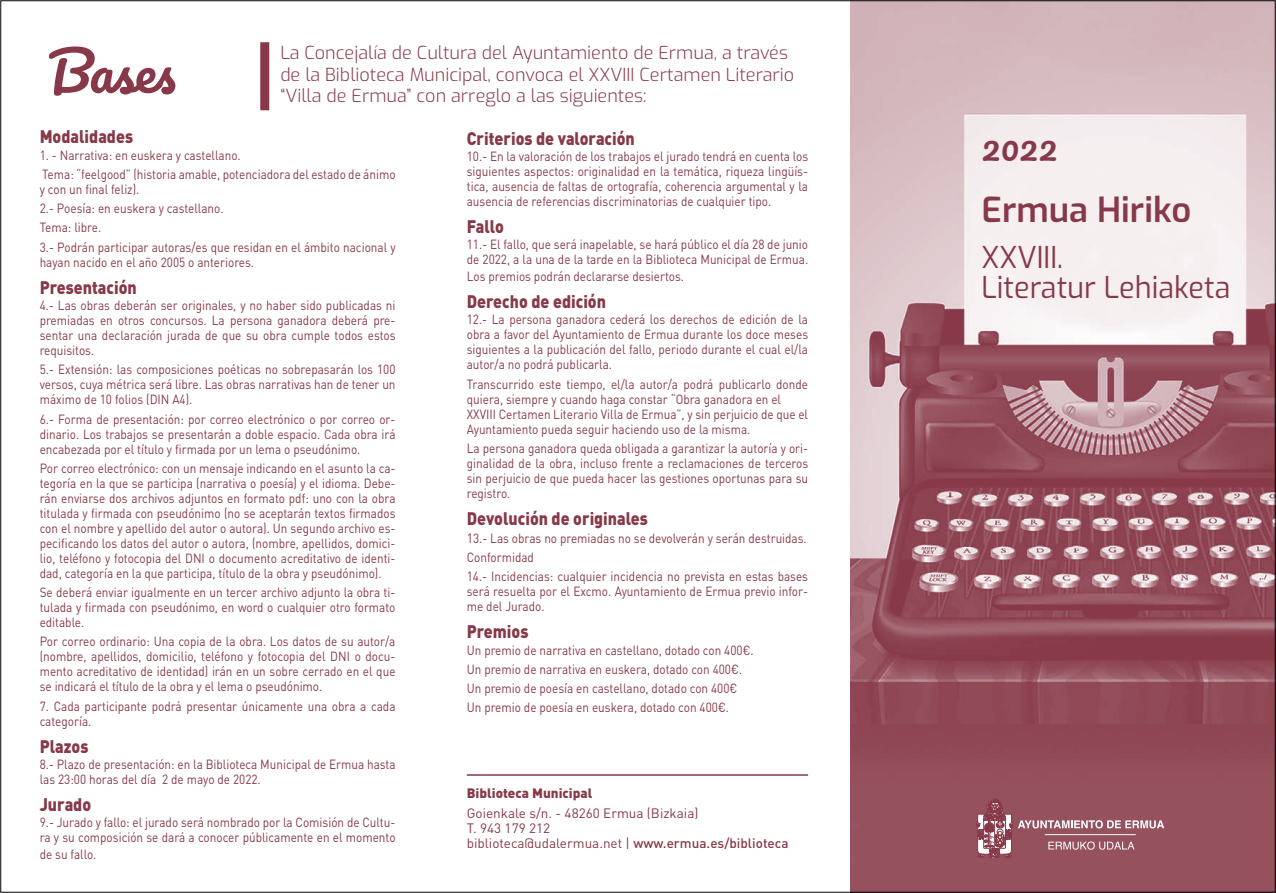
<style>
.page{position:relative;width:1276px;height:893px;background:#fff}
.page>*{position:absolute;margin:0;border:0;box-sizing:border-box;transform-origin:0 0}
.t1{font:54px "Pacifico";letter-spacing:-.025em;color:#873949}
.t2{font:600 34.5px "Exo";color:#873949}
.t3{font:34.2px "Pacifico";color:#873949}
.t4{font:30px/30px "Exo";color:#873949;scale:.96 1}
.t5{font:300 18px/21.6px "Exo";color:#873949}
.t6{font:900 18px "DIN Pro";color:#873949;scale:.89 1}
.t7{font:13.5px/15px "DIN Pro";color:#873949}
.t8{font:900 13.5px "DIN Pro";color:#873949}
.t9{font:13.2px/15px "DIN Pro";color:#873949;scale:.89 1}
.s1{font-size:13.5px}
.s2{font-weight:500}
</style>
<div class="page">
<img style="left:850px;top:0;width:426px;height:893px">
<div style="left:260px;top:42px;width:9px;height:68px;background:#873949"></div>
<hr style="left:467px;top:774px;width:341px;height:2px;background:#873949">
<svg style="left:976px;top:799px;width:188px;height:59px;background:#a16571"></svg>
<h1 class="t1" style="left:48px;top:43px;width:130px">Bases</h1>
<h3 class="t5" style="left:280px;top:41px;width:515px">La Concejalía de Cultura del Ayuntamiento de Ermua, a través de la Biblioteca Municipal, convoca el XXVIII Certamen Literario “Villa de Ermua” con arreglo a las siguientes:</h3>
<h3 class="t6" style="left:40px;top:125px;width:106px">Modalidades</h3>
<p class="t9" style="left:40px;top:145px;width:401px;line-height:19.2px">1. - Narrativa: en euskera y castellano.<br>Tema: “feelgood” (historia amable, potenciadora del estado de ánimo</p>
<p class="t9" style="left:40px;top:179px;width:401px;line-height:19.2px">y con un final feliz).<br>2.- Poesía: en euskera y castellano.<br>Tema: libre.<br>3.- Podrán participar autoras/es que residan en el ámbito nacional y</p>
<p class="t9" style="left:40px;top:254px;width:242px">hayan nacido en el año 2005 o anteriores.</p>
<h3 class="t6" style="left:40px;top:275px;width:111px">Presentación</h3>
<p class="t9" style="left:40px;top:297px;width:401px;text-align:justify">4.- Las obras deberán ser originales, y no haber sido publicadas ni premiadas en otros concursos. La persona ganadora deberá pre&shy;sentar una declaración jurada de que su obra cumple todos estos requisitos.</p>
<p class="t9" style="left:40px;top:361px;width:401px;text-align:justify">5.- Extensión: las composiciones poéticas no sobrepasarán los 100 versos, cuya métrica será libre. Las obras narrativas han de tener un máximo de 10 folios (DIN A4).</p>
<p class="t9" style="left:40px;top:411px;width:401px;text-align:justify">6.- Forma de presentación: por correo electrónico o por correo or&shy;dinario. Los trabajos se presentarán a doble espacio. Cada obra irá encabezada por el título y firmada por un lema o pseudónimo.</p>
<p class="t9" style="left:40px;top:460px;width:401px;text-align:justify">Por correo electrónico: con un mensaje indicando en el asunto la ca&shy;tegoría en la que se participa (narrativa o poesía) y el idioma. Debe&shy;rán enviarse dos archivos adjuntos en formato pdf: uno con la obra titulada y firmada con pseudónimo (no se aceptarán textos firmados con el nombre y apellido del autor o autora). Un segundo archivo es&shy;pecificando los datos del autor o autora, (nombre, apellidos, domici&shy;lio, teléfono y fotocopia del DNI o documento acreditativo de identi&shy;dad, categoría en la que participa, título de la obra y pseudónimo).</p>
<p class="t9" style="left:40px;top:584px;width:401px;text-align:justify">Se deberá enviar igualmente en un tercer archivo adjunto la obra ti&shy;tulada y firmada con pseudónimo, en word o cualquier otro formato editable.</p>
<p class="t9" style="left:40px;top:633px;width:401px;text-align:justify">Por correo ordinario: Una copia de la obra. Los datos de su autor/a (nombre, apellidos, domicilio, teléfono y fotocopia del DNI o docu&shy;mento acreditativo de identidad) irán en un sobre cerrado en el que se indicará el título de la obra y el lema o pseudónimo.</p>
<p class="t9" style="left:40px;top:698px;width:401px">7. Cada participante podrá presentar únicamente una obra a cada categoría.</p>
<h3 class="t6" style="left:40px;top:734px;width:56px">Plazos</h3>
<p class="t9" style="left:40px;top:756px;width:401px">8.- Plazo de presentación: en la Biblioteca Municipal de Ermua hasta las 23:00 horas del día 2 de mayo de 2022.</p>
<h3 class="t6" style="left:40px;top:792px;width:59px">Jurado</h3>
<p class="t9" style="left:40px;top:815px;width:401px">9.- Jurado y fallo: el jurado será nombrado por la Comisión de Cultu&shy;ra y su composición se dará a conocer públicamente en el momento</p>
<p class="t9" style="left:40px;top:846px;width:65px">de su fallo.</p>
<h3 class="t6" style="left:467px;top:126px;width:190px">Criterios de valoración</h3>
<p class="t9" style="left:467px;top:148px;width:385px;text-align:justify">10.- En la valoración de los trabajos el jurado tendrá en cuenta los siguientes aspectos: originalidad en la temática, riqueza lingüís&shy;tica, ausencia de faltas de ortografía, coherencia argumental y la ausencia de referencias discriminatorias de cualquier tipo.</p>
<h3 class="t6" style="left:467px;top:214px;width:43px">Fallo</h3>
<p class="t9" style="left:467px;top:237px;width:385px">11.- El fallo, que será inapelable, se hará público el día 28 de junio de 2022, a la una de la tarde en la Biblioteca Municipal de Ermua.</p>
<p class="t9" style="left:467px;top:268px;width:246px">Los premios podrán declararse desiertos.</p>
<h3 class="t6" style="left:467px;top:289px;width:158px">Derecho de edición</h3>
<p class="t9" style="left:467px;top:311px;width:385px;text-align:justify">12.- La persona ganadora cederá los derechos de edición de la obra a favor del Ayuntamiento de Ermua durante los doce meses siguientes a la publicación del fallo, periodo durante el cual el/la autor/a no podrá publicarla.</p>
<p class="t9" style="left:467px;top:376px;width:385px">Transcurrido este tiempo, el/la autor/a podrá publicarlo donde quiera, siempre y cuando haga constar “Obra ganadora en el XXVIII Certamen Literario Villa de Ermua”, y sin perjuicio de que el Ayuntamiento pueda seguir haciendo uso de la misma.</p>
<p class="t9" style="left:467px;top:440px;width:385px;text-align:justify">La persona ganadora queda obligada a garantizar la autoría y ori&shy;ginalidad de la obra, incluso frente a reclamaciones de terceros sin perjuicio de que pueda hacer las gestiones oportunas para su registro.</p>
<h3 class="t6" style="left:467px;top:506px;width:205px">Devolución de originales</h3>
<p class="t9" style="left:467px;top:528px;width:385px;line-height:19.2px"><span class="s1">1</span>3.- Las obras no premiadas no se devolverán y serán destruidas.<br>Conformidad<br>14.- Incidencias: cualquier incidencia no prevista en estas bases</p>
<p class="t9" style="left:467px;top:583px;width:385px">será resuelta por el Excmo. Ayuntamiento de Ermua previo infor&shy;me del Jurado.</p>
<h3 class="t6" style="left:467px;top:620px;width:71px">Premios</h3>
<p class="t9" style="left:467px;top:640px;width:324px;line-height:19.2px">Un premio de narrativa en castellano, dotado con 400€.<br>Un premio de narrativa en euskera, dotado con 400€.<br>Un premio de poesía en castellano, dotado con 400€ Un premio de poesía en euskera, dotado con 400€.</p>
<p class="t8" style="left:467px;top:784px;width:127px">Biblioteca Municipal</p>
<p class="t7" style="left:467px;top:805px;width:323px">Goienkale s/n. - 48260 Ermua (Bizkaia)<br>T. 943 179 212<br>biblioteca@udalermua.net | <span class="s2">www.ermua.es/biblioteca</span></p>
<h3 class="t3" style="left:981px;top:129px;width:78px">2022</h3>
<h2 class="t2" style="left:981px;top:185px;width:211px">Ermua Hiriko</h2>
<h3 class="t4" style="left:981px;top:241px;width:261px">XXVIII.<br>Literatur Lehiaketa</h3>
</div>
